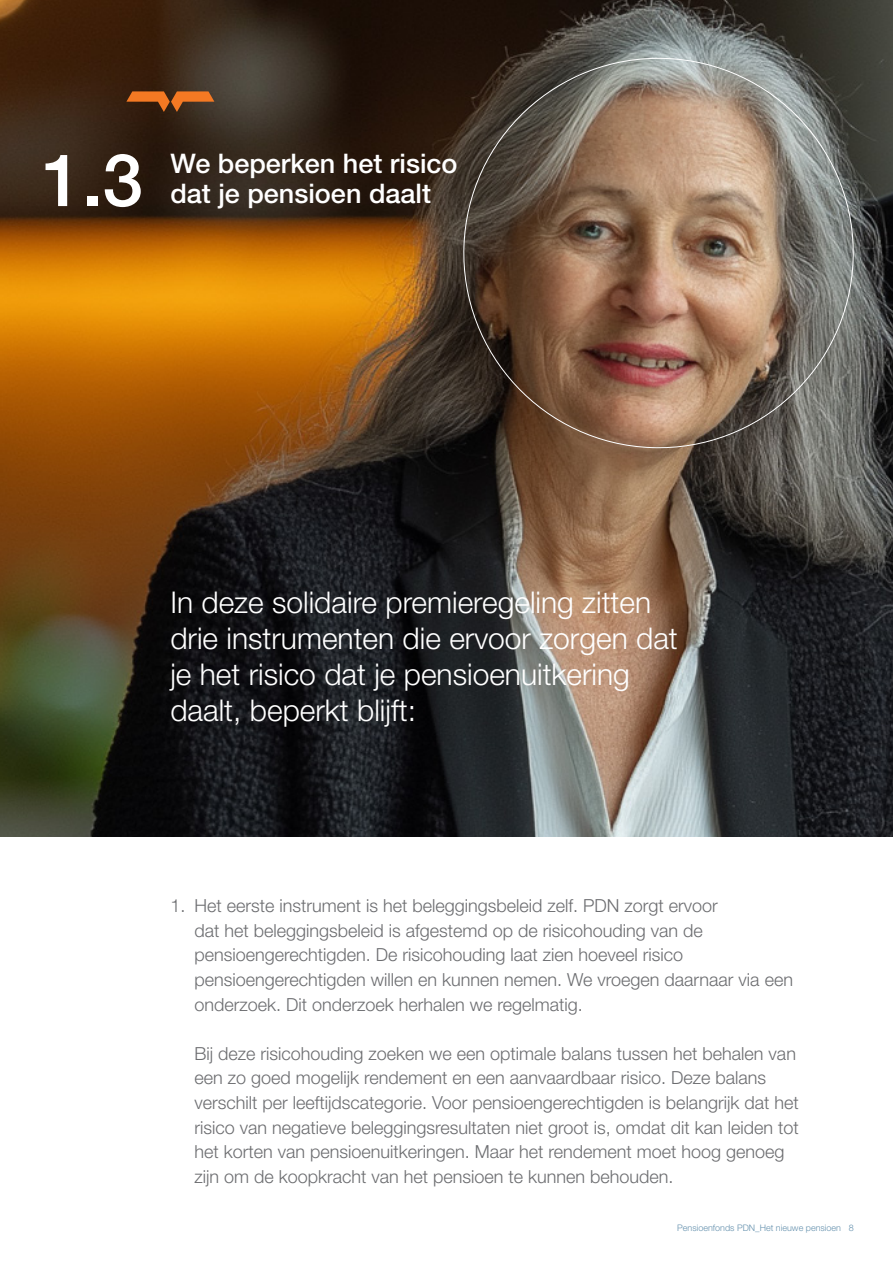
<style>
.page{position:relative;width:893px;height:1263px;background:#fff}
.page>*{position:absolute;margin:0;border:0;box-sizing:border-box;transform-origin:0 0}
.t1{font:500 72.9px "Helvetica Neue LT Pro";color:#fff}
.t2{font:300 30px/36px "Helvetica Neue LT Pro";color:#fff}
.t3{font:500 27px "Helvetica Neue LT Pro";color:#fff}
.t4{font:300 18px/24.6px "Helvetica Neue LT Pro";color:#6c6d70}
.t5{font:300 9px "Helvetica Neue LT Pro";color:#6591ae}
</style>
<div class="page">
<img style="left:0;top:0;width:893px;height:837px">
<svg style="left:126px;top:91px;width:88px;height:21px;background:#924e1d"></svg>
<img style="left:460px;top:55px;width:397px;height:396px">
<p class="t1" style="left:42px;top:136px;width:103px">1.3</p>
<p class="t3" style="left:170px;top:147px;width:289px">We beperken het risico</p>
<p class="t3" style="left:170px;top:177px;width:262px">dat je pensioen daalt</p>
<p class="t2" style="left:170px;top:583px;width:509px">In deze solidaire premieregeling zitten drie instrumenten die ervoor zorgen dat je het risico dat je pensioenuitkering daalt, beperkt blijft:</p>
<p class="t4" style="left:194px;top:893px;width:600px;text-indent:-24px">1. Het eerste instrument is het beleggingsbeleid zelf. PDN zorgt ervoor<br>dat het beleggingsbeleid is afgestemd op de risicohouding van de pensioengerechtigden. De risicohouding laat zien hoeveel risico pensioengerechtigden willen en kunnen nemen. We vroegen daarnaar via een onderzoek. Dit onderzoek herhalen we regelmatig.</p>
<p class="t4" style="left:194px;top:1041px;width:606px">Bij deze risicohouding zoeken we een optimale balans tussen het behalen van een zo goed mogelijk rendement en een aanvaardbaar risico. Deze balans verschilt per leeftijdscategorie. Voor pensioengerechtigden is belangrijk dat het risico van negatieve beleggingsresultaten niet groot is, omdat dit kan leiden tot het korten van pensioenuitkeringen. Maar het rendement moet hoog genoeg zijn om de koopkracht van het pensioen te kunnen behouden.</p>
<p class="t5" style="left:677px;top:1222px;width:178px">Pensioenfonds PDN_Het nieuwe pensioen 8</p>
</div>
